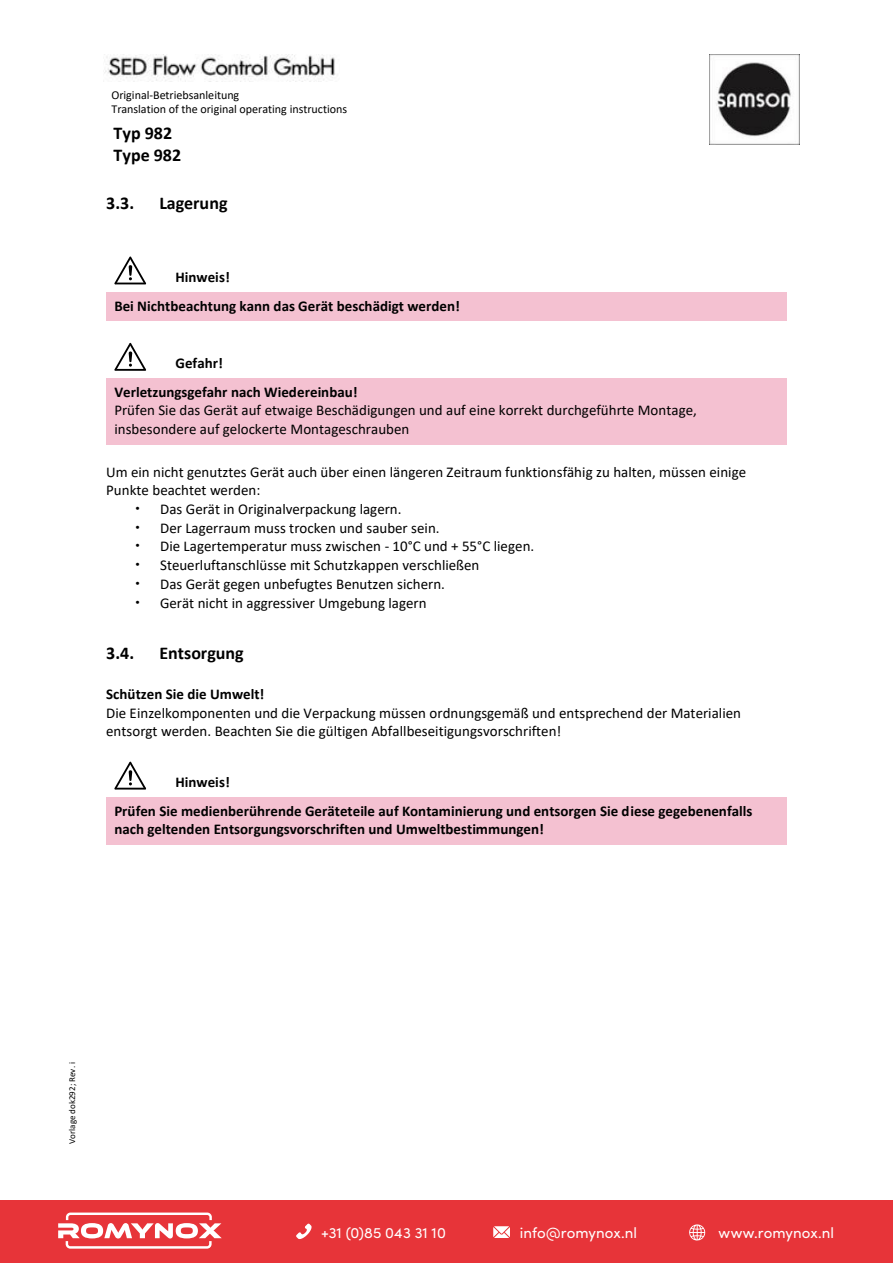
<style>
.page{position:relative;width:893px;height:1263px;background:#fff}
.page>*{position:absolute;margin:0;border:0;box-sizing:border-box;transform-origin:0 0}
.t1{font:700 18px/22px "Calibri";color:#000}
.t2{font:15px/18.3px "Calibri";color:#000}
.t3{font:700 15px/29px "Calibri";color:#000}
.t4{font:15px "Sofia Pro";letter-spacing:.005em;color:#fff}
.t5{font:12px/14.5px "Calibri";letter-spacing:-.005em;color:#000}
.t6{font:9px "Calibri";color:#000}
.s1{font-family:"Century"}
</style>
<div class="page">
<img style="left:104px;top:55px;width:231px;height:26px">
<img style="left:709px;top:55px;width:90px;height:89px">
<div style="left:114px;top:296px;width:665px;height:19px;background:#f4c1d1"></div>
<hr style="left:106px;top:292px;width:61px;height:4px;background:#f4c1d1">
<hr style="left:167px;top:292px;width:620px;height:4px;background:#f4c1d1">
<div style="left:106px;top:315px;width:681px;height:6px;background:#f4c1d1"></div>
<div style="left:114px;top:383px;width:665px;height:18px;background:#f4c1d1"></div>
<div style="left:114px;top:401px;width:665px;height:18px;background:#f4c1d1"></div>
<div style="left:114px;top:419px;width:665px;height:19px;background:#f4c1d1"></div>
<div style="left:106px;top:378px;width:61px;height:5px;background:#f4c1d1"></div>
<div style="left:167px;top:378px;width:620px;height:5px;background:#f4c1d1"></div>
<div style="left:106px;top:438px;width:681px;height:6px;background:#f4c1d1"></div>
<div style="left:114px;top:801px;width:665px;height:19px;background:#f4c1d1"></div>
<div style="left:114px;top:820px;width:665px;height:18px;background:#f4c1d1"></div>
<div style="left:106px;top:797px;width:61px;height:5px;background:#f4c1d1"></div>
<div style="left:167px;top:797px;width:620px;height:5px;background:#f4c1d1"></div>
<div style="left:106px;top:838px;width:681px;height:6px;background:#f4c1d1"></div>
<svg style="left:114px;top:256px;width:32px;height:29px"></svg>
<svg style="left:114px;top:343px;width:32px;height:28px"></svg>
<svg style="left:114px;top:762px;width:32px;height:28px"></svg>
<div style="left:0;top:1199px;width:893px;height:64px;background:#e73439"></div>
<svg style="left:58px;top:1212px;width:164px;height:36px"></svg>
<svg style="left:689px;top:1224px;width:16px;height:17px"></svg>
<svg style="left:493px;top:1226px;width:17px;height:12px"></svg>
<svg style="left:296px;top:1223px;width:16px;height:16px"></svg>
<p class="t5" style="left:111px;top:87px;width:237px">Original-Betriebsanleitung<br>Translation of the original operating instructions</p>
<p class="t1" style="left:114px;top:122px;width:69px">Typ 982<br>Type 982</p>
<p class="t1" style="left:106px;top:192px;width:30px">3.3.</p>
<p class="t1" style="left:159px;top:192px;width:70px">Lagerung</p>
<p class="t3" style="left:114px;top:262px;width:347px;text-indent:61px">Hinweis!<br>Bei Nichtbeachtung kann das Gerät beschädigt werden!</p>
<p class="t3" style="left:114px;top:348px;width:245px;text-indent:61px">Gefahr!<br>Verletzungsgefahr nach Wiedereinbau!</p>
<p class="t2" style="left:114px;top:401px;width:584px">Prüfen Sie das Gerät auf etwaige Beschädigungen und auf eine korrekt durchgeführte Montage, insbesondere auf gelockerte Montageschrauben</p>
<p class="t2" style="left:106px;top:462px;width:641px">Um ein nicht genutztes Gerät auch über einen längeren Zeitraum funktionsfähig zu halten, müssen einige<br>Punkte beachtet werden:</p>
<p class="t2" style="left:133px;top:499px;width:270px"><span class="s1">•</span> Das Gerät in Originalverpackung lagern.</p>
<p class="t2" style="left:133px;top:518px;width:308px"><span class="s1">•</span> Der Lagerraum muss trocken und sauber sein.</p>
<p class="t2" style="left:133px;top:537px;width:403px"><span class="s1">•</span> Die Lagertemperatur muss zwischen - 10°C und + 55°C liegen.</p>
<p class="t2" style="left:133px;top:556px;width:348px"><span class="s1">•</span> Steuerluftanschlüsse mit Schutzkappen verschließen</p>
<p class="t2" style="left:133px;top:575px;width:313px"><span class="s1">•</span> Das Gerät gegen unbefugtes Benutzen sichern.</p>
<p class="t2" style="left:133px;top:593px;width:295px"><span class="s1">•</span> Gerät nicht in aggressiver Umgebung lagern</p>
<p class="t1" style="left:106px;top:642px;width:30px">3.4.</p>
<p class="t1" style="left:159px;top:642px;width:86px">Entsorgung</p>
<p class="t3" style="left:106px;top:680px;width:160px">Schützen Sie die Umwelt!</p>
<p class="t2" style="left:106px;top:703px;width:636px">Die Einzelkomponenten und die Verpackung müssen ordnungsgemäß und entsprechend der Materialien entsorgt werden. Beachten Sie die gültigen Abfallbeseitigungsvorschriften!</p>
<p class="t3" style="left:114px;top:767px;width:640px;text-indent:61px">Hinweis!<br>Prüfen Sie medienberührende Geräteteile auf Kontaminierung und entsorgen Sie diese gegebenenfalls</p>
<p class="t3" style="left:114px;top:815px;width:431px">nach geltenden Entsorgungsvorschriften und Umweltbestimmungen!</p>
<p class="t6" style="left:66px;top:1144px;width:83px;rotate:-90deg">Vorlage dok292; Rev. i</p>
<p class="t4" style="left:321px;top:1221px;width:126px">+31 (0)85 043 31 10</p>
<p class="t4" style="left:520px;top:1221px;width:119px">info@romynox.nl</p>
<p class="t4" style="left:718px;top:1221px;width:117px">www.romynox.nl</p>
</div>
